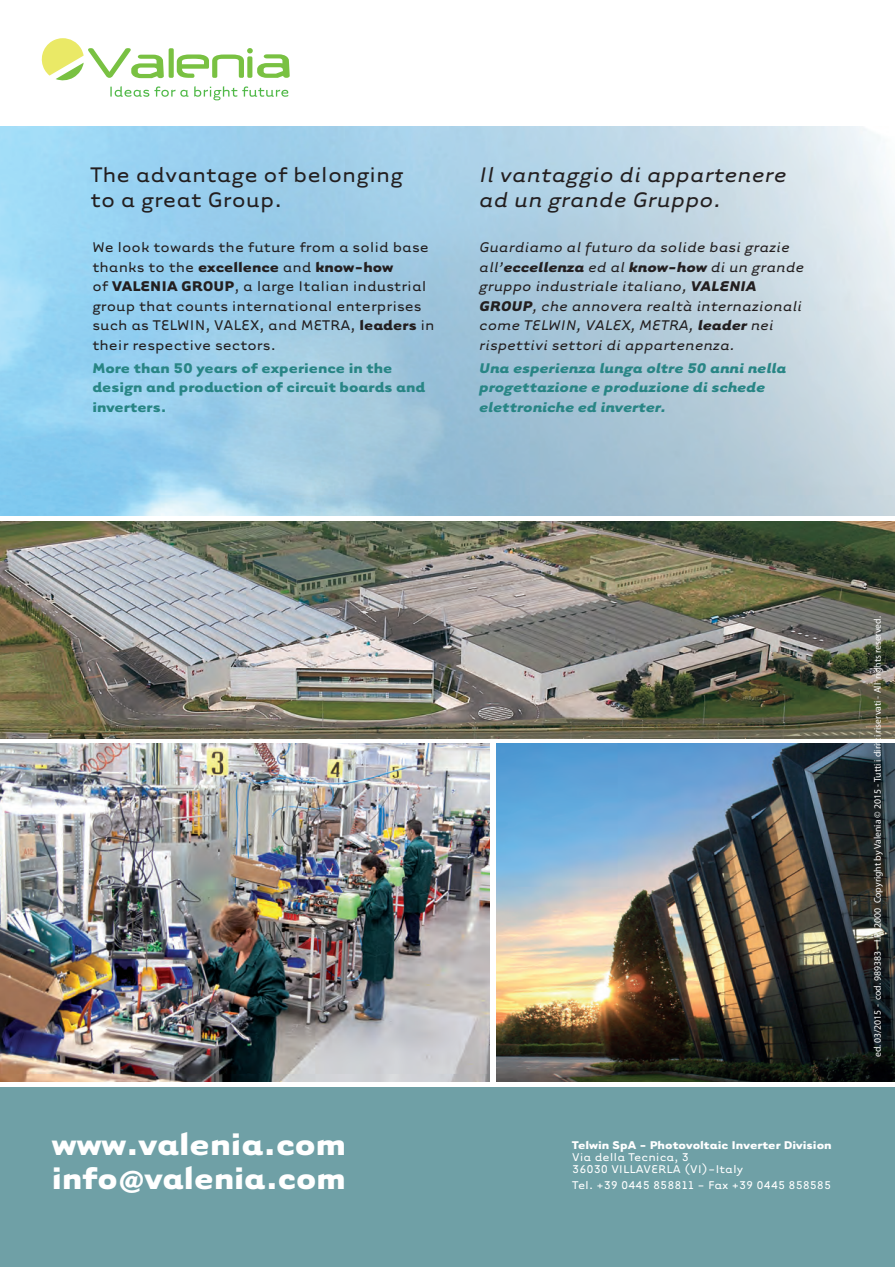
<style>
.page{position:relative;width:895px;height:1267px;background:#fff}
.page>*{position:absolute;margin:0;border:0;box-sizing:border-box;transform-origin:0 0}
.t1{font:700 36px/33.6px "Tarzana Wide OT";color:#fff}
.t2{font:italic 24.3px/24.3px "Tarzana Wide OT";color:#231f20}
.t3{font:24.3px/24.3px "Tarzana Wide OT";color:#231f20}
.t4{font:16.2px/19.5px "Tarzana Wide OT";color:#231f20}
.t5{font:italic 16.2px/19.5px "Tarzana Wide OT";color:#231f20}
.t6{font:italic 700 16.2px/19.5px "Tarzana Wide OT";color:#288585}
.t7{font:700 16.2px/19.5px "Tarzana Wide OT";color:#288585}
.t8{font:12.9px/12px "Tarzana Wide OT";color:#fff}
.t9{font:700 12.9px "Tarzana Wide OT";color:#fff}
.t10{font:9.75px "Myriad Pro";color:#fff}
.s1{font-weight:700}
</style>
<div class="page">
<div style="left:0;top:1087px;width:894px;height:180px;background:#6fa0a6"></div>
<svg style="left:41px;top:38px;width:248px;height:62px"></svg>
<img style="left:497px;top:743px;width:397px;height:338px">
<img style="left:0;top:521px;width:894px;height:217px">
<img style="left:0;top:743px;width:489px;height:338px">
<h2 class="t3" style="left:90px;top:162px;width:314px">The advantage of belonging to a great Group.</h2>
<p class="t4" style="left:92px;top:237px;width:343px">We look towards the future from a solid base thanks to the <span class="s1">excellence</span> and <span class="s1">know-how<br></span>of <span class="s1">VALENIA GROUP</span>, a large Italian industrial group that counts international enterprises such as TELWIN, VALEX, and METRA, <span class="s1">leaders</span> in their respective sectors.</p>
<p class="t7" style="left:92px;top:357px;width:334px">More than 50 years of experience in the design and production of circuit boards and inverters.</p>
<h2 class="t2" style="left:479px;top:162px;width:309px">Il vantaggio di appartenere ad un grande Gruppo.</h2>
<p class="t5" style="left:479px;top:237px;width:326px">Guardiamo al futuro da solide basi grazie all’<span class="s1">eccellenza</span> ed al <span class="s1">know-how</span> di un grande gruppo industriale italiano, <span class="s1">VALENIA GROUP</span>, che annovera realtà internazionali come TELWIN, VALEX, METRA, <span class="s1">leader</span> nei rispettivi settori di appartenenza.</p>
<p class="t6" style="left:479px;top:357px;width:308px">Una esperienza lunga oltre 50 anni nella progettazione e produzione di schede elettroniche ed inverter.</p>
<h1 class="t1" style="left:52px;top:1125px;width:295px">www.valenia.com info@valenia.com</h1>
<p class="t9" style="left:572px;top:1136px;width:261px">Telwin SpA - Photovoltaic Inverter Division</p>
<p class="t8" style="left:572px;top:1150px;width:173px">Via della Tecnica, 3<br>36030 VILLAVERLA (VI)-Italy</p>
<p class="t8" style="left:572px;top:1178px;width:260px">Tel. +39 0445 858811 - Fax +39 0445 858585</p>
<p class="t10" style="left:871px;top:1057px;width:442px;rotate:-90deg">ed. 03/2015 - cod. 989383 - I.P. 2000 Copyright by Valenia © 2015 - Tutti i diritti riservati - All rights reserved.</p>
</div>
